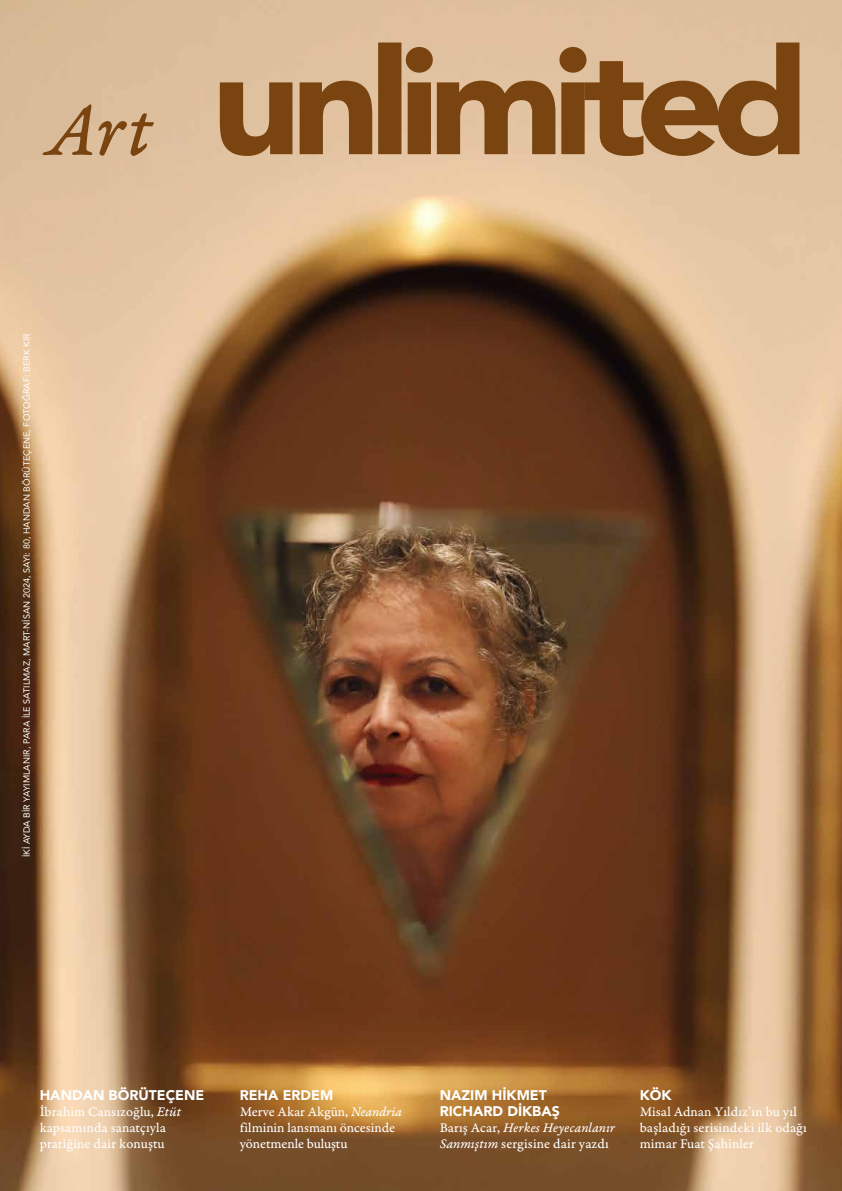
<style>
.page{position:relative;width:842px;height:1191px;background:#fff}
.page>*{position:absolute;margin:0;border:0;box-sizing:border-box;transform-origin:0 0}
.t1{font:14px/16px "Garamond Premr Pro Capt";color:#fff}
.t2{font:900 14px/16px "Avenir";color:#fff}
.t3{font:14px "Garamond Premr Pro It Capt";color:#fff}
.t4{font:9px "Avenir";letter-spacing:.005em;color:#fff}
.s1{font-family:"Garamond Premr Pro It Capt"}
.s2{font-family:"Garamond Premr Pro Capt"}
</style>
<div class="page">
<img style="left:0;top:0;width:842px;height:1191px">
<svg style="left:220px;top:43px;width:579px;height:113px;background:#ac8358"></svg>
<svg style="left:43px;top:104px;width:111px;height:52px;background:#c4a17a"></svg>
<p class="t4" style="left:19px;top:857px;width:525px;rotate:-90deg">İKİ AYDA BİR YAYIMLANIR, PARA İLE SATILMAZ, MART-NİSAN 2024, SAYI: 80, HANDAN BÖRÜTEÇENE, FOTOĞRAF: BERK KIR</p>
<p class="t2" style="left:40px;top:1087px;width:166px">HANDAN BÖRÜTEÇENE</p>
<p class="t1" style="left:40px;top:1104px;width:143px">İbrahim Cansızoğlu, <span class="s1">Etüt </span>kapsamında sanatçıyla pratiğine dair konuştu</p>
<p class="t2" style="left:240px;top:1087px;width:95px">REHA ERDEM</p>
<p class="t1" style="left:240px;top:1104px;width:164px">Merve Akar Akgün, <span class="s1">Neandria </span>filminin lansmanı öncesinde yönetmenle buluştu</p>
<p class="t2" style="left:440px;top:1087px;width:122px">NAZIM HİKMET<br>RICHARD DİKBAŞ</p>
<p class="t3" style="left:440px;top:1119px;width:177px"><span class="s2">Barış Acar,</span> Herkes Heyecanlanır</p>
<p class="t1" style="left:440px;top:1136px;width:171px"><span class="s1">Sanmıştım</span> sergisine dair yazdı</p>
<p class="t2" style="left:640px;top:1087px;width:33px">KÖK</p>
<p class="t1" style="left:640px;top:1104px;width:169px">Misal Adnan Yıldız’ın bu yıl başladığı serisindeki ilk odağı mimar Fuat Şahinler</p>
</div>
